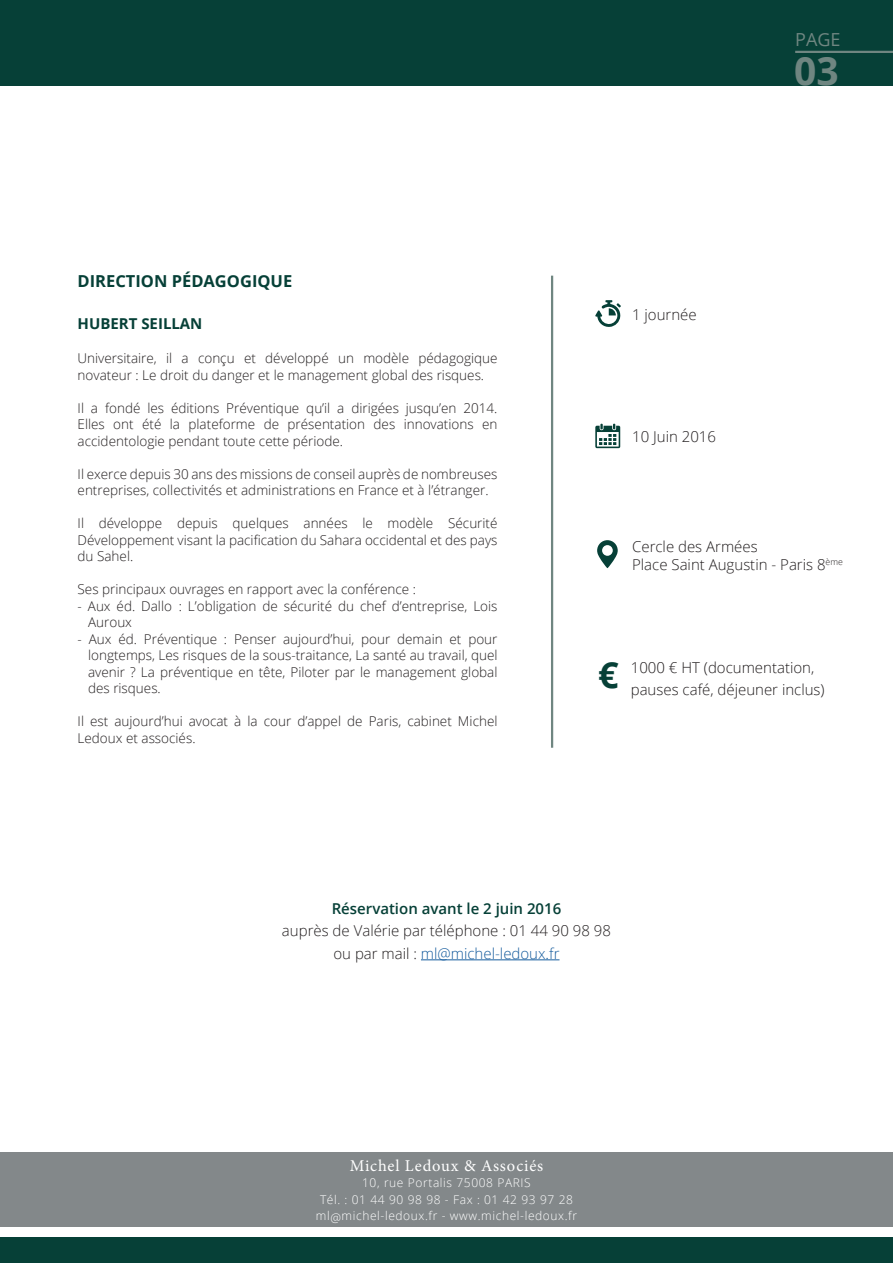
<style>
.page{position:relative;width:893px;height:1263px;background:#fff}
.page>*{position:absolute;margin:0;border:0;box-sizing:border-box;transform-origin:0 0}
.t1{font:700 39px "Open Sans";color:#6f8681}
.t2{font:700 36px "Open Sans";color:#064037}
.t3{font:18px "Open Sans";color:#6f8681}
.t4{font:16.5px "Minion Pro";letter-spacing:.05em;color:#fff}
.t5{font:700 16.5px "Open Sans";color:#064037}
.t6{font:300 15px/22.5px "Open Sans";color:#231f20}
.t7{font:600 15px "Open Sans";color:#064037}
.t8{font:700 15px "Open Sans";color:#064037}
.t9{font:300 13.5px/16.5px "Open Sans";color:#231f20}
.t10{font:300 12px/16.5px "Open Sans";letter-spacing:.05em;color:#fff;text-align:center}
.s1{color:#175d9e}
</style>
<div class="page">
<div style="left:0;top:1152px;width:893px;height:75px;background:#83888a"></div>
<div style="left:0;top:1237px;width:893px;height:26px;background:#064037"></div>
<div style="left:0;top:0;width:893px;height:85px;background:#064037"></div>
<hr style="left:795px;top:51px;width:98px;height:2px;background:#6f8681">
<hr style="left:551px;top:276px;width:2px;height:472px;background:#6f8681">
<svg style="left:595px;top:300px;width:26px;height:27px"></svg>
<svg style="left:595px;top:424px;width:25px;height:24px"></svg>
<svg style="left:597px;top:540px;width:21px;height:28px"></svg>
<hr style="left:421px;top:959px;width:138px;height:1px;background:#175d9e">
<h3 class="t3" style="left:795px;top:27px;width:47px">PAGE</h3>
<h1 class="t1" style="left:794px;top:43px;width:46px">03</h1>
<p class="t5" style="left:78px;top:269px;width:216px">DIRECTION PÉDAGOGIQUE</p>
<p class="t8" style="left:78px;top:313px;width:126px">HUBERT SEILLAN</p>
<p class="t9" style="left:78px;top:350px;width:421px">Universitaire, il a conçu et développé un modèle pédagogique novateur : Le droit du danger et le management global des risques.</p>
<p class="t9" style="left:78px;top:399px;width:421px;text-align:justify">Il a fondé les éditions Préventique qu’il a dirigées jusqu’en 2014.<br>Elles ont été la plateforme de présentation des innovations en accidentologie pendant toute cette période.</p>
<p class="t9" style="left:78px;top:465px;width:421px">Il exerce depuis 30 ans des missions de conseil auprès de nombreuses entreprises, collectivités et administrations en France et à l’étranger.</p>
<p class="t9" style="left:78px;top:515px;width:421px;text-align:justify">Il développe depuis quelques années le modèle Sécurité Développement visant la pacification du Sahara occidental et des pays du Sahel.</p>
<p class="t9" style="left:78px;top:581px;width:340px">Ses principaux ouvrages en rapport avec la conférence :</p>
<p class="t9" style="left:88px;top:597px;width:411px;text-indent:-11px">- Aux éd. Dallo : L’obligation de sécurité du chef d’entreprise, Lois<br>Auroux</p>
<p class="t9" style="left:88px;top:630px;width:411px;text-align:justify;text-indent:-11px">- Aux éd. Préventique : Penser aujourd’hui, pour demain et pour longtemps, Les risques de la sous-traitance, La santé au travail, quel avenir ? La préventique en tête, Piloter par le management global des risques.</p>
<p class="t9" style="left:78px;top:713px;width:421px">Il est aujourd’hui avocat à la cour d’appel de Paris, cabinet Michel<br>Ledoux et associés.</p>
<p class="t6" style="left:632px;top:303px;width:66px">1 journée</p>
<p class="t6" style="left:632px;top:425px;width:85px">10 Juin 2016</p>
<p class="t6" style="left:632px;top:537px;width:212px;line-height:18px">Cercle des Armées<br>Place Saint Augustin - Paris 8<sup>ème</sup></p>
<h2 class="t2" style="left:598px;top:650px;width:22px">€</h2>
<p class="t6" style="left:631px;top:656px;width:195px">1000 € HT (documentation, pauses café, déjeuner inclus)</p>
<p class="t7" style="left:332px;top:898px;width:231px">Réservation avant le 2 juin 2016</p>
<p class="t6" style="left:282px;top:919px;width:331px;text-align:center">auprès de Valérie par téléphone : 01 44 90 98 98 ou par mail : <span class="s1">ml@michel-ledoux.fr</span></p>
<p class="t4" style="left:350px;top:1154px;width:195px">Michel Ledoux &amp; Associés</p>
<p class="t10" style="left:316px;top:1174px;width:263px">10, rue Portalis 75008 PARIS<br>Tél. : 01 44 90 98 98 - Fax : 01 42 93 97 28 ml@michel-ledoux.fr - www.michel-ledoux.fr</p>
</div>
